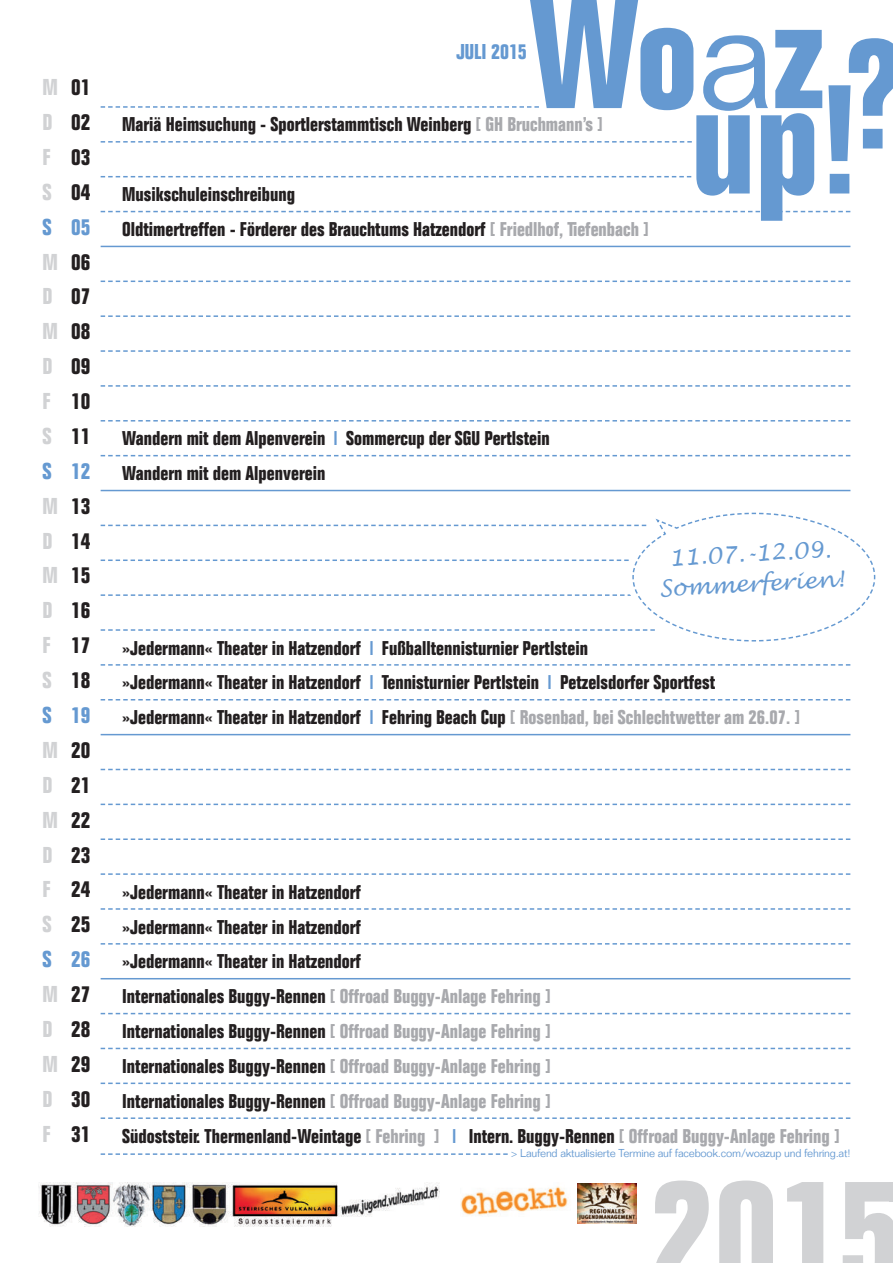
<style>
.page{position:relative;width:893px;height:1263px;background:#fff}
.page>*{position:absolute;margin:0;border:0;box-sizing:border-box;transform-origin:0 0}
.t1{font:700 condensed 151.5px "Folio";color:#6599d1}
.t2{font:700 condensed 150px "Folio";color:#d1d2d4}
.t3{font:700 condensed 22.5px/34.8px "Folio";color:#231f20;text-align:justify}
.t4{font:700 condensed 22.5px/34.8px "Folio";color:#d1d2d4}
.t5{font:italic 22.5px/30px "Lucida Handwriting";color:#6599d1;text-align:center}
.t6{font:700 condensed 22.5px "Folio";color:#6599d1}
.t7{font:700 condensed 21px "Folio";color:#6599d1}
.t8{font:700 condensed 19.5px/34.8px "Folio";color:#231f20}
.t9{font:300 11.25px "Folio";letter-spacing:-.02em;color:#6599d1}
.s1{font-weight:300;font-stretch:normal}
.s2{color:#a8a9ad}
.s3{color:#6599d1}
</style>
<div class="page">
<hr style="left:101px;top:246px;width:749px;height:1px;background:#6599d1">
<svg style="left:101px;top:106px;width:438px;height:2px"></svg>
<svg style="left:101px;top:141px;width:591px;height:2px"></svg>
<svg style="left:101px;top:176px;width:590px;height:1px"></svg>
<svg style="left:101px;top:211px;width:749px;height:1px"></svg>
<svg style="left:101px;top:281px;width:749px;height:1px"></svg>
<svg style="left:101px;top:315px;width:749px;height:2px"></svg>
<svg style="left:101px;top:350px;width:749px;height:2px"></svg>
<svg style="left:101px;top:385px;width:749px;height:2px"></svg>
<svg style="left:101px;top:420px;width:749px;height:1px"></svg>
<svg style="left:101px;top:455px;width:749px;height:1px"></svg>
<hr style="left:101px;top:490px;width:749px;height:1px;background:#6599d1">
<svg style="left:101px;top:664px;width:749px;height:2px"></svg>
<svg style="left:101px;top:699px;width:749px;height:1px"></svg>
<hr style="left:101px;top:734px;width:749px;height:1px;background:#6599d1">
<svg style="left:101px;top:769px;width:749px;height:1px"></svg>
<svg style="left:101px;top:804px;width:749px;height:1px"></svg>
<svg style="left:101px;top:838px;width:749px;height:2px"></svg>
<svg style="left:101px;top:873px;width:749px;height:2px"></svg>
<svg style="left:101px;top:908px;width:749px;height:2px"></svg>
<svg style="left:101px;top:943px;width:749px;height:1px"></svg>
<hr style="left:101px;top:978px;width:749px;height:1px;background:#6599d1">
<svg style="left:101px;top:1013px;width:749px;height:1px"></svg>
<svg style="left:101px;top:1048px;width:749px;height:1px"></svg>
<svg style="left:101px;top:1082px;width:749px;height:2px"></svg>
<svg style="left:101px;top:1117px;width:749px;height:2px"></svg>
<svg style="left:101px;top:1153px;width:407px;height:2px"></svg>
<svg style="left:101px;top:512px;width:775px;height:130px"></svg>
<hr style="left:890px;top:1182px;width:3px;height:19px;background:#d1d2d4">
<img style="left:38px;top:1182px;width:402px;height:44px">
<img style="left:461px;top:1186px;width:107px;height:31px">
<img style="left:578px;top:1183px;width:58px;height:41px">
<p class="t4" style="left:43px;top:70px;width:17px">M<br>D<br>F<br>S</p>
<p class="t6" style="left:43px;top:214px;width:11px">S</p>
<p class="t4" style="left:43px;top:244px;width:17px">M<br>D<br>M<br>D<br>F<br>S</p>
<p class="t6" style="left:43px;top:458px;width:11px">S</p>
<p class="t4" style="left:43px;top:488px;width:17px">M<br>D<br>M<br>D<br>F<br>S</p>
<p class="t6" style="left:43px;top:703px;width:11px">S</p>
<p class="t4" style="left:43px;top:733px;width:17px">M<br>D<br>M<br>D<br>F<br>S</p>
<p class="t6" style="left:43px;top:947px;width:11px">S</p>
<p class="t4" style="left:43px;top:977px;width:17px">M<br>D<br>M<br>D<br>F</p>
<p class="t3" style="left:71px;top:70px;width:21px">01<br>02<br>03<br>04</p>
<p class="t6" style="left:71px;top:214px;width:21px">05</p>
<p class="t3" style="left:71px;top:244px;width:21px">06<br>07<br>08<br>09<br>10<br>11</p>
<p class="t6" style="left:71px;top:458px;width:21px">12</p>
<p class="t3" style="left:71px;top:488px;width:21px">13<br>14<br>15<br>16<br>17<br>18</p>
<p class="t6" style="left:71px;top:703px;width:21px">19</p>
<p class="t3" style="left:71px;top:733px;width:21px">20<br>21<br>22<br>23<br>24<br>25</p>
<p class="t6" style="left:71px;top:947px;width:21px">26</p>
<p class="t3" style="left:71px;top:977px;width:21px">27<br>28<br>29<br>30<br>31</p>
<h1 class="t1" style="left:529px;top:-29px;width:296px">Wo<span class="s1">a</span>z</h1>
<h1 class="t1" style="left:844px;top:11px;width:63px">?</h1>
<p class="t7" style="left:456px;top:40px;width:72px">JULI 2015</p>
<h1 class="t1" style="left:691px;top:56px;width:170px">up!</h1>
<p class="t8" style="left:122px;top:107px;width:482px">Mariä Heimsuchung - Sportlerstammtisch Weinberg <span class="s2">[ GH Bruchmann’s ]</span></p>
<p class="t8" style="left:122px;top:177px;width:528px">Musikschuleinschreibung<br>Oldtimertreffen - Förderer des Brauchtums Hatzendorf <span class="s2">[ Friedlhof, Tiefenbach ]</span></p>
<p class="t8" style="left:122px;top:421px;width:429px">Wandern mit dem Alpenverein <span class="s3">|</span> Sommercup der SGU Pertlstein<br>Wandern mit dem Alpenverein</p>
<p class="t5" style="left:657px;top:544px;width:186px;rotate:-3deg">11.07.-12.09.<br>Sommerferien!</p>
<p class="t8" style="left:122px;top:630px;width:679px">»Jedermann« Theater in Hatzendorf <span class="s3">|</span> Fußballtennisturnier Pertlstein<br>»Jedermann« Theater in Hatzendorf <span class="s3">|</span> Tennisturnier Pertlstein <span class="s3">|</span> Petzelsdorfer Sportfest »Jedermann« Theater in Hatzendorf <span class="s3">|</span> Fehring Beach Cup <span class="s2">[ Rosenbad, bei Schlechtwetter am 26.07. ]</span></p>
<p class="t8" style="left:122px;top:874px;width:719px">»Jedermann« Theater in Hatzendorf<br>»Jedermann« Theater in Hatzendorf<br>»Jedermann« Theater in Hatzendorf<br>Internationales Buggy-Rennen <span class="s2">[ Offroad Buggy-Anlage Fehring ]<br></span>Internationales Buggy-Rennen <span class="s2">[ Offroad Buggy-Anlage Fehring ]<br></span>Internationales Buggy-Rennen <span class="s2">[ Offroad Buggy-Anlage Fehring ]<br></span>Internationales Buggy-Rennen <span class="s2">[ Offroad Buggy-Anlage Fehring ]<br></span>Südoststeir. Thermenland-Weintage <span class="s2">[ Fehring ]</span> <span class="s3">|</span> Intern. Buggy-Rennen <span class="s2">[ Offroad Buggy-Anlage Fehring ]</span></p>
<p class="t9" style="left:511px;top:1146px;width:341px">&gt; Laufend aktualisierte Termine auf facebook.com/woazup und fehring.at!</p>
<h2 class="t2" style="left:650px;top:1150px;width:253px">2015</h2>
</div>
